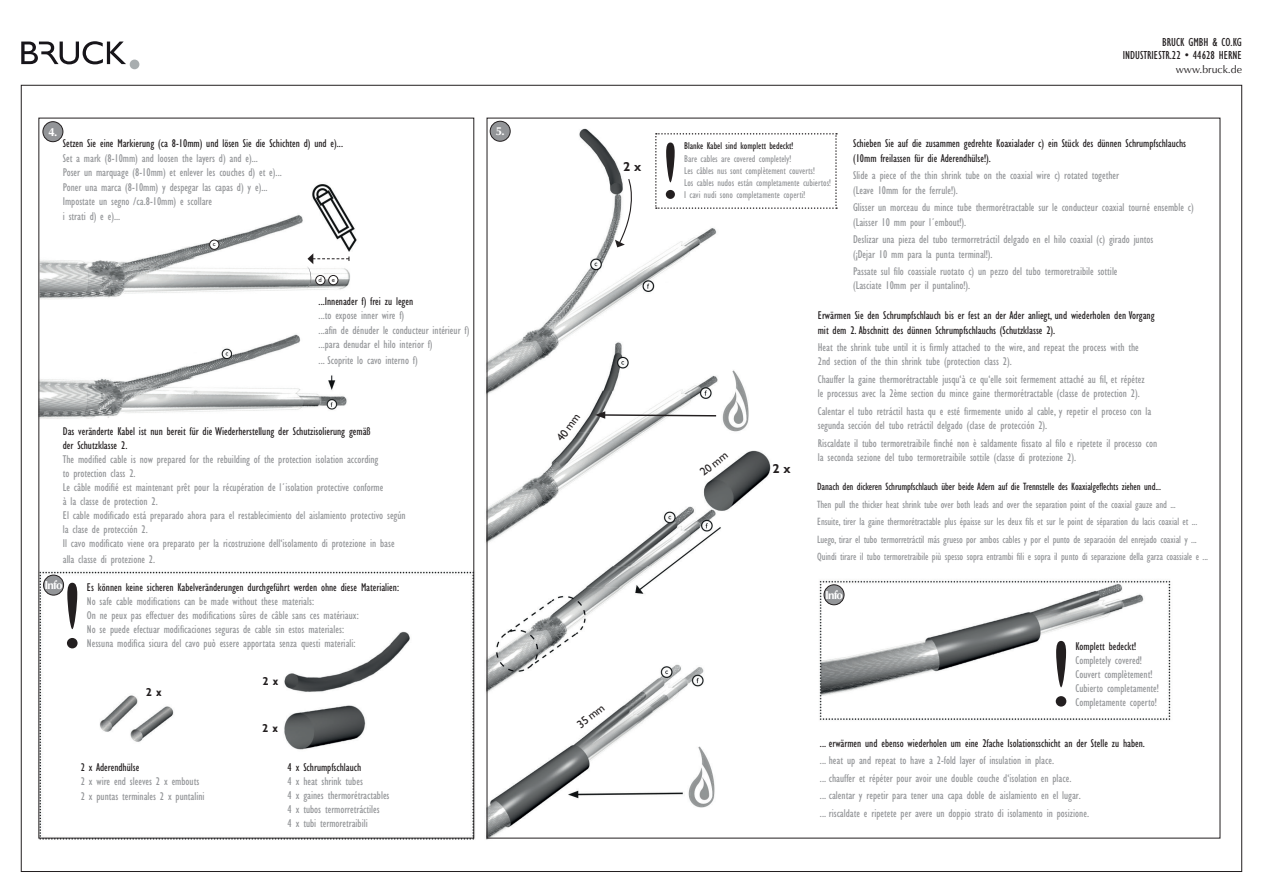
<style>
.page{position:relative;width:1263px;height:893px;background:#fff}
.page>*{position:absolute;margin:0;border:0;box-sizing:border-box;transform-origin:0 0}
.t1{font:700 13.05px "Gill Sans";color:#231f20}
.Subheadline_9pt{font:condensed 12px "Gill Sans";color:#231f20}
.t2{font:condensed 11.55px/14px "Gill Sans";color:#939598}
.t3{font:condensed 11.55px/14.5px "Gill Sans";color:#231f20}
.t4{font:700 11.55px "Optima LT";letter-spacing:-.07em;color:#fff}
.t5{font:11.55px "Gill Sans";color:#231f20}
.t6{font:700 condensed 11.55px "Gill Sans";color:#231f20}
.t7{font:condensed 10.95px/17.4px "Gill Sans";letter-spacing:-.01em;color:#939598}
.Subheadline_9pt-2{font:10.5px "Optima";color:#231f20}
.t8{font:condensed 10.2px/12.1px "Gill Sans";color:#939598}
.t9{font:6.6px "Gill Sans";color:#231f20}
.s1{color:#231f20}
</style>
<div class="page">
<svg style="left:21px;top:41px;width:105px;height:23px"></svg>
<div style="left:130px;top:60px;width:9px;height:9px;background:#a8adaf;border-radius:50%"></div>
<img style="left:38px;top:117px;width:1183px;height:723px">
<svg style="left:1056px;top:641px;width:10px;height:66px"></svg>
<svg style="left:67px;top:583px;width:11px;height:65px"></svg>
<svg style="left:655px;top:133px;width:182px;height:76px"></svg>
<div style="left:43px;top:122px;width:20px;height:20px;background:#939598;border-radius:50%"></div>
<div style="left:43px;top:121px;width:20px;height:21px;border:1px solid #231f20;border-radius:50%"></div>
<div style="left:490px;top:121px;width:20px;height:20px;background:#939598;border-radius:50%"></div>
<div style="left:490px;top:121px;width:20px;height:21px;border:1px solid #231f20;border-radius:50%"></div>
<div style="left:44px;top:575px;width:20px;height:20px;background:#939598;border-radius:50%"></div>
<div style="left:43px;top:575px;width:21px;height:20px;border:1px solid #231f20;border-radius:50%"></div>
<div style="left:824px;top:585px;width:20px;height:20px;background:#939598;border-radius:50%"></div>
<div style="left:824px;top:584px;width:20px;height:21px;border:1px solid #231f20;border-radius:50%"></div>
<svg style="left:595px;top:411px;width:122px;height:8px"></svg>
<img style="left:307px;top:266px;width:4px;height:22px">
<svg style="left:307px;top:253px;width:42px;height:11px"></svg>
<div style="left:316px;top:275px;width:9px;height:10px;background:#fff;border-radius:50%"></div>
<div style="left:315px;top:275px;width:10px;height:10px;border:1px solid #231f20;border-radius:50%"></div>
<div style="left:329px;top:275px;width:9px;height:10px;background:#fff;border-radius:50%"></div>
<div style="left:328px;top:275px;width:10px;height:10px;border:1px solid #231f20;border-radius:50%"></div>
<div style="left:210px;top:240px;width:9px;height:9px;background:#fff;border-radius:50%"></div>
<div style="left:209px;top:240px;width:10px;height:10px;border:1px solid #231f20;border-radius:50%"></div>
<svg style="left:615px;top:178px;width:24px;height:69px"></svg>
<p class="t4" style="left:48px;top:125px;width:10px">4.</p>
<p class="t4" style="left:496px;top:125px;width:10px">5.</p>
<p class="t2" style="left:63px;top:136px;width:282px;line-height:14.5px"><span class="s1">Setzen Sie eine Markierung (ca 8-10mm) und lösen Sie die Schichten d) und e)...<br></span>Set a mark (8-10mm) and loosen the layers d) and e)...<br>Poser un marquage (8-10mm) et enlever les couches d) et e)...<br>Poner una marca (8-10mm) y despegar las capas d) y e)...<br>Impostate un segno /ca.8-10mm) e scollare<br>i strati d) e e)...</p>
<p class="t9" style="left:213px;top:240px;width:4px">c</p>
<p class="t9" style="left:318px;top:276px;width:5px">d</p>
<p class="t9" style="left:332px;top:276px;width:5px">e</p>
<p class="t2" style="left:319px;top:294px;width:152px;line-height:14.5px"><span class="s1">...Innenader f) frei zu legen<br></span>...to expose inner wire f)<br>...afin de dénuder le conducteur intérieur f) ...para denudar el hilo interior f)</p>
<p class="t2" style="left:319px;top:354px;width:101px">... Scoprite lo cavo interno f)</p>
<p class="t2" style="left:63px;top:425px;width:344px"><span class="s1">Das veränderte Kabel ist nun bereit für die Wiederherstellung der Schutzisolierung gemäß<br>der Schutzklasse 2.<br></span>The modified cable is now prepared for the rebuilding of the protection isolation according<br>to protection class 2.<br>Le câble modifié est maintenant prêt pour la récupération de l´isolation protective conforme<br>à la classe de protection 2.<br>El cable modificado está preparado ahora para el restablecimiento del aislamiento protectivo según la clase de protección 2.<br>Il cavo modificato viene ora preparato per la ricostruzione dell‘isolamento di protezione in base</p>
<p class="t2" style="left:63px;top:552px;width:94px">alla classe di protezione 2.</p>
<p class="t4" style="left:45px;top:578px;width:20px">Info</p>
<p class="t2" style="left:87px;top:581px;width:314px"><span class="s1">Es können keine sicheren Kabelveränderungen durchgeführt werden ohne diese Materialien:<br></span>No safe cable modifications can be made without these materials:<br>On ne peux pas effectuer des modifications sûres de câble sans ces matériaux:<br>No se puede efectuar modificaciones seguras de cable sin estos materiales:<br>Nessuna modifica sicura del cavo può essere apportata senza questi materiali:</p>
<p class="t6" style="left:146px;top:685px;width:17px">2 x</p>
<p class="t6" style="left:263px;top:674px;width:17px">2 x</p>
<p class="t6" style="left:262px;top:721px;width:17px">2 x</p>
<p class="t2" style="left:81px;top:760px;width:125px;line-height:14.5px"><span class="s1">2 x Aderendhülse<br></span>2 x wire end sleeves 2 x embouts<br>2 x puntas terminales 2 x puntalini</p>
<p class="t2" style="left:288px;top:760px;width:103px"><span class="s1">4 x Schrumpfschlauch<br></span>4 x heat shrink tubes<br>4 x gaines thermorétractables<br>4 x tubos termorretráctiles<br>4 x tubi termoretraibili</p>
<p class="t1" style="left:623px;top:159px;width:20px">2 x</p>
<p class="t5" style="left:554px;top:436px;width:33px;rotate:-54deg">40 mm</p>
<p class="t5" style="left:574px;top:720px;width:33px;rotate:-38deg">35 mm</p>
<p class="Subheadline_9pt" style="left:1162px;top:36px;width:81px">BRUCK GMBH &amp; CO.KG</p>
<p class="Subheadline_9pt" style="left:1123px;top:49px;width:121px">INDUSTRIESTR.22 • 44628 HERNE</p>
<p class="Subheadline_9pt-2" style="left:1176px;top:63px;width:68px">www.bruck.de</p>
<p class="t3" style="left:853px;top:136px;width:335px">Schieben Sie auf die zusammen gedrehte Koaxialader c) ein Stück des dünnen Schrumpfschlauchs (10mm freilassen für die Aderendhülse!).</p>
<p class="t2" style="left:853px;top:168px;width:268px;line-height:14.5px">Slide a piece of the thin shrink tube on the coaxial wire c) rotated together (Leave 10mm for the ferrule!).</p>
<p class="t2" style="left:853px;top:200px;width:342px;line-height:14.5px">Glisser un morceau du mince tube thermorétractable sur le conducteur coaxial tourné ensemble c) (Laisser 10 mm pour l´embout!).</p>
<p class="t2" style="left:853px;top:232px;width:302px;line-height:14.5px">Deslizar una pieza del tubo termorretráctil delgado en el hilo coaxial (c) girado juntos (¡Dejar 10 mm para la punta terminal!).</p>
<p class="t2" style="left:853px;top:264px;width:266px;line-height:14.5px">Passate sul filo coassiale ruotato c) un pezzo del tubo termoretraibile sottile (Lasciate 10mm per il puntalino!).</p>
<p class="t3" style="left:818px;top:308px;width:338px">Erwärmen Sie den Schrumpfschlauch bis er fest an der Ader anliegt, und wiederholen den Vorgang mit dem 2. Abschnitt des dünnen Schrumpfschlauchs (Schutzklasse 2).</p>
<p class="t2" style="left:818px;top:340px;width:322px;line-height:14.5px">Heat the shrink tube until it is firmly attached to the wire, and repeat the process with the<br>2nd section of the thin shrink tube (protection class 2).</p>
<p class="t2" style="left:818px;top:372px;width:328px;line-height:14.5px">Chauffer la gaine thermorétractable jusqu‘à ce qu‘elle soit fermement attaché au fil, et répétez le processus avec la 2ème section du mince gaine thermorétractable (classe de protection 2).</p>
<p class="t2" style="left:818px;top:404px;width:335px;line-height:14.5px">Calentar el tubo retráctil hasta qu e esté firmemente unido al cable, y repetir el proceso con la segunda sección del tubo retráctil delgado (clase de protección 2).</p>
<p class="t2" style="left:818px;top:436px;width:341px;line-height:14.5px">Riscaldate il tubo termoretraibile finché non è saldamente fissato al filo e ripetete il processo con la seconda sezione del tubo termoretraibile sottile (classe di protezione 2).</p>
<p class="t8" style="left:684px;top:140px;width:148px"><span class="s1">Blanke Kabel sind komplett bedeckt!<br></span>Bare cables are covered completely!<br>Les câbles nus sont complètement couverts!<br>Los cables nudos están completamente cubiertos!<br>I cavi nudi sono completamente coperti!</p>
<p class="t5" style="left:697px;top:468px;width:33px;rotate:-38deg">20 mm</p>
<p class="t1" style="left:772px;top:461px;width:20px">2 x</p>
<p class="t7" style="left:817px;top:478px;width:392px"><span class="s1">Danach den dickeren Schrumpfschlauch über beide Adern auf die Trennstelle des Koaxialgeflechts ziehen und...<br></span>Then pull the thicker heat shrink tube over both leads and over the separation point of the coaxial gauze and ...<br>Ensuite, tirer la gaine thermorétractable plus épaisse sur les deux fils et sur le point de séparation du lacis coaxial et ...<br>Luego, tirar el tubo termorretráctil más grueso por ambos cables y por el punto de separación del enrejado coaxial y ...<br>Quindi tirare il tubo termoretraibile più spesso sopra entrambi fili e sopra il punto di separazione della garza coassiale e ...</p>
<p class="t4" style="left:825px;top:588px;width:20px">Info</p>
<p class="t2" style="left:1075px;top:640px;width:85px"><span class="s1">Komplett bedeckt!<br></span>Completely covered!<br>Couvert complètement!<br>Cubierto completamente!<br>Completamente coperto!</p>
<p class="t2" style="left:820px;top:735px;width:326px;line-height:17.4px"><span class="s1">... erwärmen und ebenso wiederholen um eine 2fache Isolationsschicht an der Stelle zu haben. </span>... heat up and repeat to have a 2-fold layer of insulation in place.<br>... chauffer et répéter pour avoir une double couche d‘isolation en place.<br>... calentar y repetir para tener una capa doble de aislamiento en el lugar.<br>... riscaldate e ripetete per avere un doppio strato di isolamento in posizione.</p>
</div>
